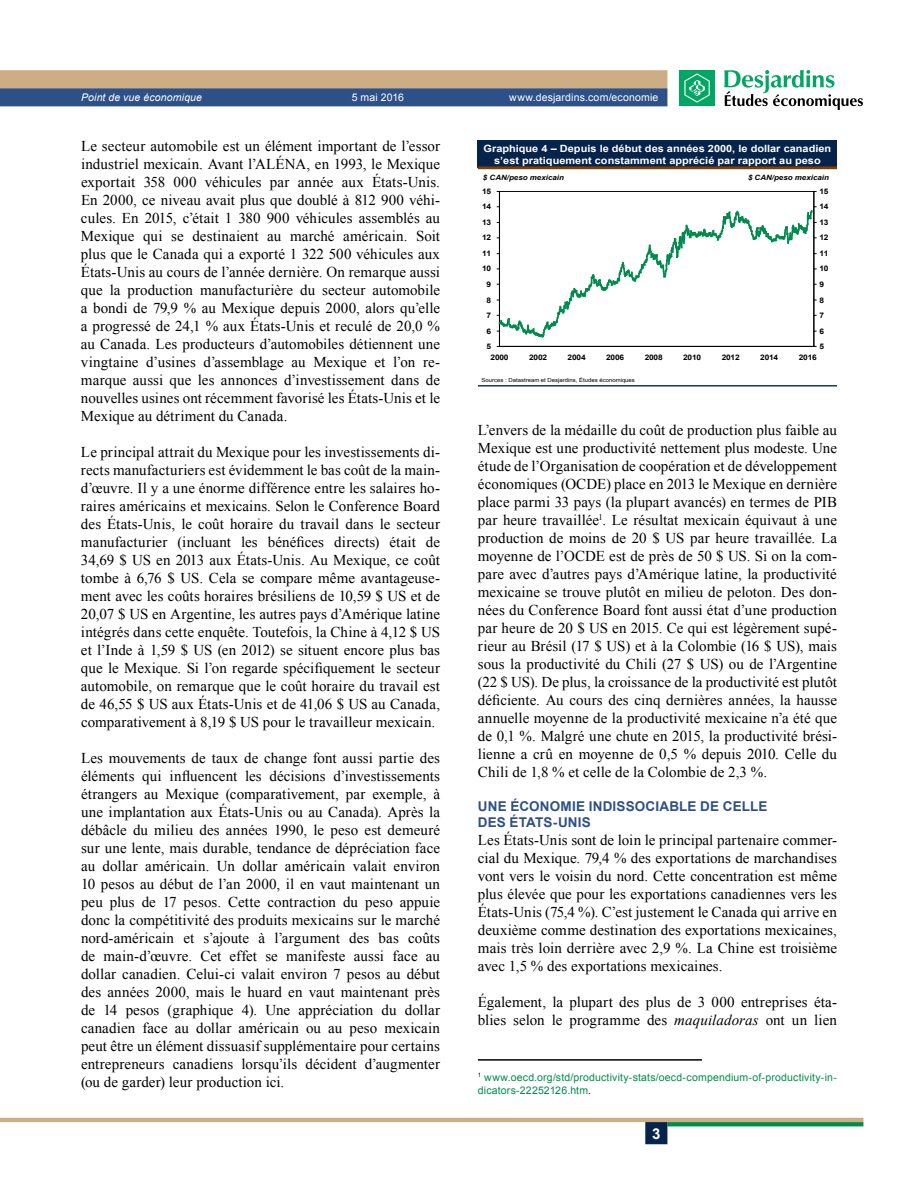
<style>
.page{position:relative;width:918px;height:1188px;background:#fff}
.page>*{position:absolute;margin:0;border:0;box-sizing:border-box;transform-origin:0 0}
.t1{font:15px/18px "Times New Roman";letter-spacing:.005em;color:#000;text-align:justify}
.t2{font:700 15px "Arial";color:#fff}
.t3{font:700 13.5px/16.2px "Arial";letter-spacing:.01em;color:#2d5088}
.t4{font:10.5px/12.6px "Arial";letter-spacing:.015em;color:#008b4d}
.t5{font:10.5px "Arial";letter-spacing:.015em;color:#fff}
.t6{font:italic 10.5px "Arial";letter-spacing:.015em;color:#fff}
.t7{font:700 10.05px/12px "Arial";color:#fff;text-align:center;scale:1.09 1}
.t8{font:700 7.65px "Arial";letter-spacing:-.025em;color:#000;scale:1.1 1}
.t9{font:italic 700 7.2px "Arial";color:#000;scale:1.09 1}
.t10{font:5.4px "Arial";letter-spacing:.005em;color:#000;scale:1.09 1}
.s1{font-style:italic}
.s2{color:#000}
</style>
<div class="page">
<svg style="left:0;top:70px;width:667px;height:36px;background:#7e8087"></svg>
<hr style="left:0;top:1118px;width:863px;height:4px;background:#cdae84">
<svg style="left:667px;top:1122px;width:196px;height:4px"></svg>
<div style="left:645px;top:1122px;width:22px;height:22px;background:#05234b;border:2px solid #05234b"></div>
<div style="left:679px;top:70px;width:36px;height:36px;background:#00a664"></div>
<svg style="left:684px;top:73px;width:26px;height:30px"></svg>
<svg style="left:724px;top:70px;width:139px;height:40px"></svg>
<div style="left:478px;top:140px;width:359px;height:28px;background:#05234b"></div>
<hr style="left:478px;top:166px;width:359px;height:3px;background:#803f00">
<hr style="left:478px;top:385px;width:359px;height:1px;background:#05234b">
<hr style="left:499px;top:191px;width:315px;height:1px;background:#000">
<hr style="left:499px;top:191px;width:1px;height:155px;background:#000">
<hr style="left:499px;top:346px;width:315px;height:1px;background:#000">
<hr style="left:814px;top:191px;width:1px;height:155px;background:#000">
<svg style="left:497px;top:206px;width:319px;height:133px"></svg>
<hr style="left:478px;top:1059px;width:224px;height:2px;background:#000">
<p class="t6" style="left:81px;top:91px;width:123px">Point de vue économique</p>
<p class="t5" style="left:352px;top:91px;width:54px">5 mai 2016</p>
<p class="t5" style="left:509px;top:91px;width:151px">www.desjardins.com/economie</p>
<p class="t1" style="left:81px;top:137px;width:361px">Le secteur automobile est un élément important de l’essor industriel mexicain. Avant l’ALÉNA, en 1993, le Mexique exportait 358 000 véhicules par année aux États‑Unis.<br>En 2000, ce niveau avait plus que doublé à 812 900 véhi‑ cules. En 2015, c’était 1 380 900 véhicules assemblés au Mexique qui se destinaient au marché américain. Soit plus que le Canada qui a exporté 1 322 500 véhicules aux États‑Unis au cours de l’année dernière. On remarque aussi que la production manufacturière du secteur automobile a bondi de 79,9 % au Mexique depuis 2000, alors qu’elle a progressé de 24,1 % aux États‑Unis et reculé de 20,0 % au Canada. Les producteurs d’automobiles détiennent une vingtaine d’usines d’assemblage au Mexique et l’on re‑ marque aussi que les annonces d’investissement dans de nouvelles usines ont récemment favorisé les États‑Unis et le Mexique au détriment du Canada.</p>
<p class="t1" style="left:81px;top:443px;width:361px">Le principal attrait du Mexique pour les investissements di‑ rects manufacturiers est évidemment le bas coût de la main&shy;d’œuvre. Il y a une énorme différence entre les salaires ho‑ raires américains et mexicains. Selon le Conference Board des États‑Unis, le coût horaire du travail dans le secteur manufacturier (incluant les bénéfices directs) était de 34,69 $ US en 2013 aux États‑Unis. Au Mexique, ce coût tombe à 6,76 $ US. Cela se compare même avantageuse‑ ment avec les coûts horaires brésiliens de 10,59 $ US et de 20,07 $ US en Argentine, les autres pays d’Amérique latine intégrés dans cette enquête. Toutefois, la Chine à 4,12 $ US et l’Inde à 1,59 $ US (en 2012) se situent encore plus bas que le Mexique. Si l’on regarde spécifiquement le secteur automobile, on remarque que le coût horaire du travail est de 46,55 $ US aux États‑Unis et de 41,06 $ US au Canada, comparativement à 8,19 $ US pour le travailleur mexicain.</p>
<p class="t1" style="left:81px;top:749px;width:361px">Les mouvements de taux de change font aussi partie des éléments qui influencent les décisions d’investissements étrangers au Mexique (comparativement, par exemple, à une implantation aux États‑Unis ou au Canada). Après la débâcle du milieu des années 1990, le peso est demeuré sur une lente, mais durable, tendance de dépréciation face au dollar américain. Un dollar américain valait environ 10 pesos au début de l’an 2000, il en vaut maintenant un peu plus de 17 pesos. Cette contraction du peso appuie donc la compétitivité des produits mexicains sur le marché nord-américain et s’ajoute à l’argument des bas coûts de main-d’œuvre. Cet effet se manifeste aussi face au dollar canadien. Celui-ci valait environ 7 pesos au début des années 2000, mais le huard en vaut maintenant près de 14 pesos (graphique 4). Une appréciation du dollar canadien face au dollar américain ou au peso mexicain peut être un élément dissuasif supplémentaire pour certains entrepreneurs canadiens lorsqu’ils décident d’augmenter (ou de garder) leur production ici.</p>
<p class="t7" style="left:484px;top:143px;width:320px">Graphique 4 – Depuis le début des années 2000, le dollar canadien s’est pratiquement constamment apprécié par rapport au peso</p>
<p class="t9" style="left:483px;top:173px;width:76px">$ CAN/peso mexicain</p>
<p class="t9" style="left:748px;top:173px;width:76px">$ CAN/peso mexicain</p>
<p class="t8" style="left:482px;top:186px;width:10px">15</p>
<p class="t8" style="left:819px;top:186px;width:10px">15</p>
<p class="t8" style="left:482px;top:202px;width:10px">14</p>
<p class="t8" style="left:819px;top:202px;width:10px">14</p>
<p class="t8" style="left:482px;top:217px;width:10px">13</p>
<p class="t8" style="left:819px;top:217px;width:10px">13</p>
<p class="t8" style="left:482px;top:233px;width:10px">12</p>
<p class="t8" style="left:819px;top:233px;width:10px">12</p>
<p class="t8" style="left:482px;top:248px;width:10px">11</p>
<p class="t8" style="left:819px;top:248px;width:10px">11</p>
<p class="t8" style="left:482px;top:264px;width:10px">10</p>
<p class="t8" style="left:819px;top:264px;width:10px">10</p>
<p class="t8" style="left:487px;top:279px;width:6px">9</p>
<p class="t8" style="left:819px;top:279px;width:6px">9</p>
<p class="t8" style="left:487px;top:295px;width:6px">8</p>
<p class="t8" style="left:819px;top:295px;width:6px">8</p>
<p class="t8" style="left:487px;top:310px;width:6px">7</p>
<p class="t8" style="left:819px;top:310px;width:6px">7</p>
<p class="t8" style="left:487px;top:326px;width:6px">6</p>
<p class="t8" style="left:819px;top:326px;width:6px">6</p>
<p class="t8" style="left:819px;top:341px;width:6px">5</p>
<p class="t8" style="left:487px;top:341px;width:6px">5</p>
<p class="t8" style="left:491px;top:352px;width:18px">2000</p>
<p class="t8" style="left:529px;top:352px;width:18px">2002</p>
<p class="t8" style="left:568px;top:352px;width:18px">2004</p>
<p class="t8" style="left:606px;top:352px;width:18px">2006</p>
<p class="t8" style="left:645px;top:352px;width:18px">2008</p>
<p class="t8" style="left:683px;top:352px;width:18px">2010</p>
<p class="t8" style="left:722px;top:352px;width:18px">2012</p>
<p class="t8" style="left:760px;top:352px;width:18px">2014</p>
<p class="t8" style="left:799px;top:352px;width:18px">2016</p>
<p class="t10" style="left:481px;top:377px;width:142px">Sources : Datastream et Desjardins, Études économiques</p>
<p class="t1" style="left:478px;top:421px;width:361px">L’envers de la médaille du coût de production plus faible au Mexique est une productivité nettement plus modeste. Une étude de l’Organisation de coopération et de développement économiques (OCDE) place en 2013 le Mexique en dernière place parmi 33 pays (la plupart avancés) en termes de PIB par heure travaillée<sup>1</sup>. Le résultat mexicain équivaut à une production de moins de 20 $ US par heure travaillée. La moyenne de l’OCDE est de près de 50 $ US. Si on la com‑ pare avec d’autres pays d’Amérique latine, la productivité mexicaine se trouve plutôt en milieu de peloton. Des don‑ nées du Conference Board font aussi état d’une production par heure de 20 $ US en 2015. Ce qui est légèrement supé‑ rieur au Brésil (17 $ US) et à la Colombie (16 $ US), mais sous la productivité du Chili (27 $ US) ou de l’Argentine (22 $ US). De plus, la croissance de la productivité est plutôt déficiente. Au cours des cinq dernières années, la hausse annuelle moyenne de la productivité mexicaine n’a été que de 0,1 %. Malgré une chute en 2015, la productivité brési‑ lienne a crû en moyenne de 0,5 % depuis 2010. Celle du Chili de 1,8 % et celle de la Colombie de 2,3 %.</p>
<p class="t3" style="left:478px;top:799px;width:291px">Une économie indissociable de celle des États‑Unis</p>
<p class="t1" style="left:478px;top:831px;width:361px">Les États‑Unis sont de loin le principal partenaire commer‑ cial du Mexique. 79,4 % des exportations de marchandises vont vers le voisin du nord. Cette concentration est même plus élevée que pour les exportations canadiennes vers les États‑Unis (75,4 %). C’est justement le Canada qui arrive en deuxième comme destination des exportations mexicaines, mais très loin derrière avec 2,9 %. La Chine est troisième avec 1,5 % des exportations mexicaines.</p>
<p class="t1" style="left:478px;top:993px;width:361px">Également, la plupart des plus de 3 000 entreprises éta‑ blies selon le programme des <span class="s1">maquiladoras</span> ont un lien</p>
<p class="t4" style="left:478px;top:1071px;width:361px"><sup>1</sup> www.oecd.org/std/productivity-stats/oecd-compendium-of-productivity-in&shy;dicators-22252126.htm<span class="s2">.</span></p>
<p class="t2" style="left:652px;top:1123px;width:10px">3</p>
</div>
